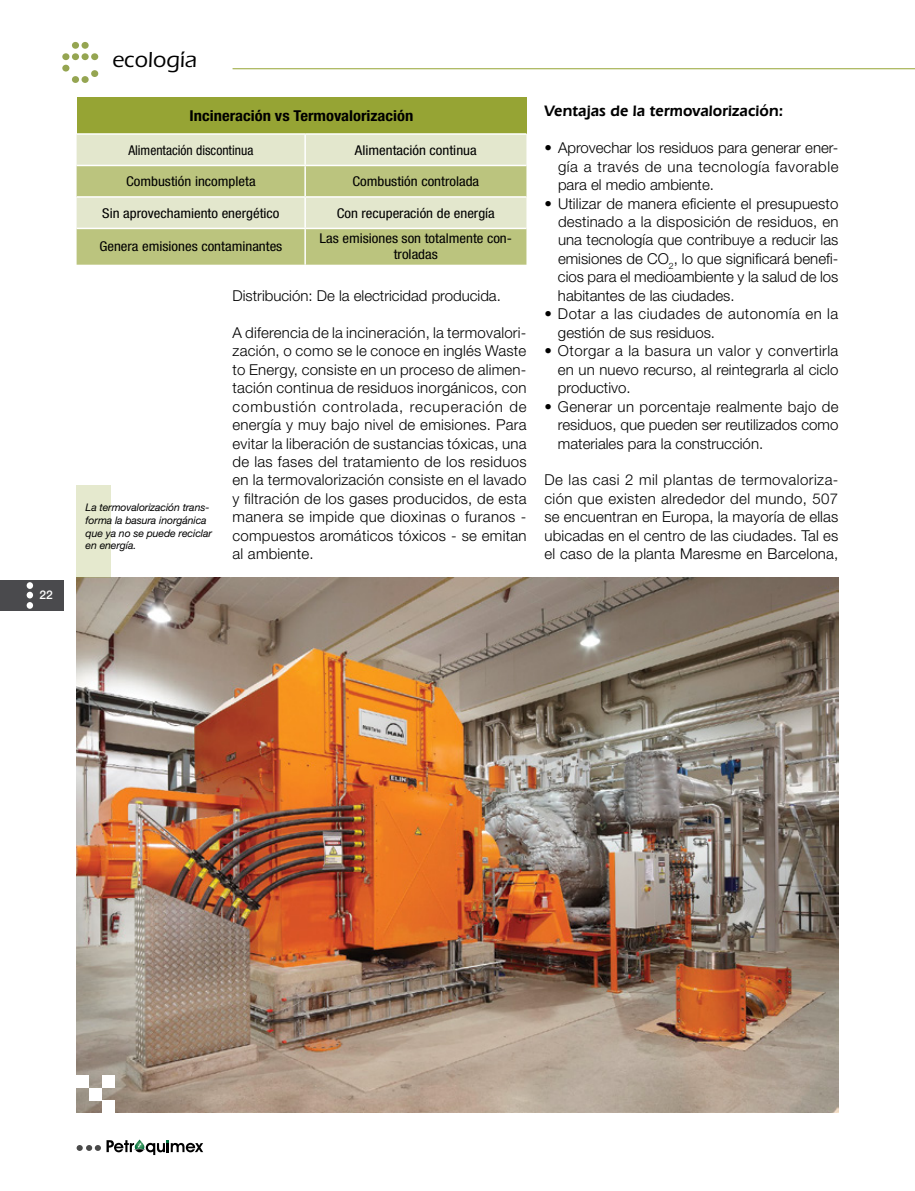
<style>
.page{position:relative;width:915px;height:1191px;background:#fff}
.page>*{position:absolute;margin:0;border:0;box-sizing:border-box;transform-origin:0 0}
.t1{font:500 22.5px "ITC Eras Std";color:#000}
.t2{font:600 15.75px "Eras IT Cby BT";letter-spacing:.005em;color:#000}
.t3{font:300 15px/18.5px "Helvetica Neue LT Std";color:#000;text-align:justify}
.t4{font:300 15px/18.5px "Helvetica Neue LT Std";letter-spacing:.03em;color:#000}
.t5{font:700 condensed 15px "Helvetica Neue LT Std";color:#000;scale:1.1 1}
.t6{font:condensed 13.5px/16.2px "Helvetica Neue LT Std";color:#000;text-align:center;scale:1.1 1}
.t7{font:condensed 13.5px "Helvetica Neue LT Std";color:#000}
.t8{font:500 12px "Helvetica Neue LT Std";color:#fff}
.t9{font:italic 10.5px/12.6px "Helvetica Neue LT Std";letter-spacing:-.01em;color:#000}
</style>
<div class="page">
<div style="left:62px;top:65px;width:7px;height:7px;background:#95a551;border-radius:50%"></div>
<div style="left:62px;top:53px;width:7px;height:7px;background:#95a551;border-radius:50%"></div>
<div style="left:72px;top:76px;width:7px;height:7px;background:#95a551;border-radius:50%"></div>
<div style="left:72px;top:42px;width:7px;height:7px;background:#95a551;border-radius:50%"></div>
<div style="left:72px;top:53px;width:7px;height:7px;background:#95a551;border-radius:50%"></div>
<div style="left:91px;top:70px;width:7px;height:7px;background:#95a551;border-radius:50%"></div>
<div style="left:91px;top:53px;width:7px;height:7px;background:#95a551;border-radius:50%"></div>
<div style="left:81px;top:42px;width:8px;height:7px;background:#95a551;border-radius:50%"></div>
<div style="left:81px;top:53px;width:8px;height:7px;background:#95a551;border-radius:50%"></div>
<div style="left:81px;top:76px;width:8px;height:7px;background:#95a551;border-radius:50%"></div>
<hr style="left:232px;top:68px;width:682px;height:1px;background:#96a434">
<div style="left:0;top:580px;width:64px;height:30px;background:#4a4a4d"></div>
<svg style="left:27px;top:592px;width:6px;height:6px"></svg>
<div style="left:27px;top:602px;width:6px;height:7px;background:#fff;border-radius:50%"></div>
<div style="left:27px;top:582px;width:6px;height:7px;background:#fff;border-radius:50%"></div>
<svg style="left:77px;top:1139px;width:126px;height:16px"></svg>
<div style="left:77px;top:98px;width:449px;height:36px;background:#96a434"></div>
<div style="left:77px;top:135px;width:449px;height:30px;background:#e3e7cd"></div>
<svg style="left:77px;top:166px;width:449px;height:99px;background:#c8cf97"></svg>
<hr style="left:77px;top:133px;width:228px;height:2px;background:#fff">
<hr style="left:305px;top:133px;width:221px;height:2px;background:#fff">
<hr style="left:77px;top:196px;width:228px;height:2px;background:#fff">
<hr style="left:305px;top:196px;width:221px;height:2px;background:#fff">
<hr style="left:77px;top:228px;width:228px;height:1px;background:#fff">
<hr style="left:305px;top:228px;width:221px;height:1px;background:#fff">
<hr style="left:304px;top:135px;width:2px;height:30px;background:#fff">
<hr style="left:304px;top:166px;width:2px;height:30px;background:#fff">
<hr style="left:304px;top:198px;width:2px;height:30px;background:#fff">
<hr style="left:304px;top:229px;width:2px;height:36px;background:#fff">
<img style="left:77px;top:577px;width:761px;height:536px">
<div style="left:89px;top:1088px;width:13px;height:12px;background:#fff"></div>
<div style="left:102px;top:1075px;width:13px;height:13px;background:#fff"></div>
<div style="left:77px;top:1075px;width:12px;height:13px;background:#fff"></div>
<div style="left:102px;top:1100px;width:13px;height:13px;background:#fff"></div>
<div style="left:77px;top:485px;width:34px;height:92px;background:#e5e9ce"></div>
<p class="t8" style="left:40px;top:588px;width:15px">22</p>
<h1 class="t1" style="left:112px;top:47px;width:86px">ecología</h1>
<p class="t5" style="left:189px;top:107px;width:205px">Incineración vs Termovalorización</p>
<p class="t7" style="left:128px;top:142px;width:126px">Alimentación discontinua</p>
<p class="t6" style="left:355px;top:142px;width:112px">Alimentación continua</p>
<p class="t6" style="left:126px;top:173px;width:119px">Combustión incompleta</p>
<p class="t6" style="left:352px;top:173px;width:117px">Combustión controlada</p>
<p class="t6" style="left:102px;top:204px;width:163px">Sin aprovechamiento energético</p>
<p class="t6" style="left:336px;top:204px;width:145px">Con recuperación de energía</p>
<p class="t6" style="left:99px;top:238px;width:168px">Genera emisiones contaminantes</p>
<p class="t6" style="left:319px;top:230px;width:176px">Las emisiones son totalmente con&shy;troladas</p>
<p class="t9" style="left:86px;top:501px;width:128px">La termovalorización trans&shy;forma la basura inorgánica que ya no se puede reciclar en energía.</p>
<p class="t3" style="left:232px;top:286px;width:270px">Distribución: De la electricidad producida.</p>
<p class="t3" style="left:232px;top:323px;width:295px">A diferencia de la incineración, la termovalori&shy;zación, o como se le conoce en inglés Waste to Energy, consiste en un proceso de alimen&shy;tación continua de residuos inorgánicos, con combustión controlada, recuperación de energía y muy bajo nivel de emisiones. Para evitar la liberación de sustancias tóxicas, una de las fases del tratamiento de los residuos en la termovalorización consiste en el lavado y filtración de los gases producidos, de esta manera se impide que dioxinas o furanos - compuestos aromáticos tóxicos - se emitan al ambiente.</p>
<p class="t2" style="left:544px;top:101px;width:240px">Ventajas de la termovalorización:</p>
<p class="t3" style="left:557px;top:138px;width:282px;text-indent:-14px">• Aprovechar los residuos para generar ener&shy;gía a través de una tecnología favorable para el medio ambiente.</p>
<p class="t3" style="left:557px;top:194px;width:282px;text-indent:-13px">• Utilizar de manera eficiente el presupuesto destinado a la disposición de residuos, en una tecnología que contribuye a reducir las emisiones de CO<sub>2</sub>, lo que significará benefi&shy;cios para el medioambiente y la salud de los habitantes de las ciudades.</p>
<p class="t4" style="left:557px;top:304px;width:282px;text-indent:-14px">• Dotar a las ciudades de autonomía en la gestión de sus residuos.</p>
<p class="t3" style="left:557px;top:341px;width:282px;text-indent:-14px">• Otorgar a la basura un valor y convertirla en un nuevo recurso, al reintegrarla al ciclo productivo.</p>
<p class="t3" style="left:557px;top:397px;width:282px;text-indent:-14px">• Generar un porcentaje realmente bajo de residuos, que pueden ser reutilizados como materiales para la construcción.</p>
<p class="t3" style="left:544px;top:470px;width:295px">De las casi 2 mil plantas de termovaloriza&shy;ción que existen alrededor del mundo, 507 se encuentran en Europa, la mayoría de ellas ubicadas en el centro de las ciudades. Tal es el caso de la planta Maresme en Barcelona,</p>
</div>
